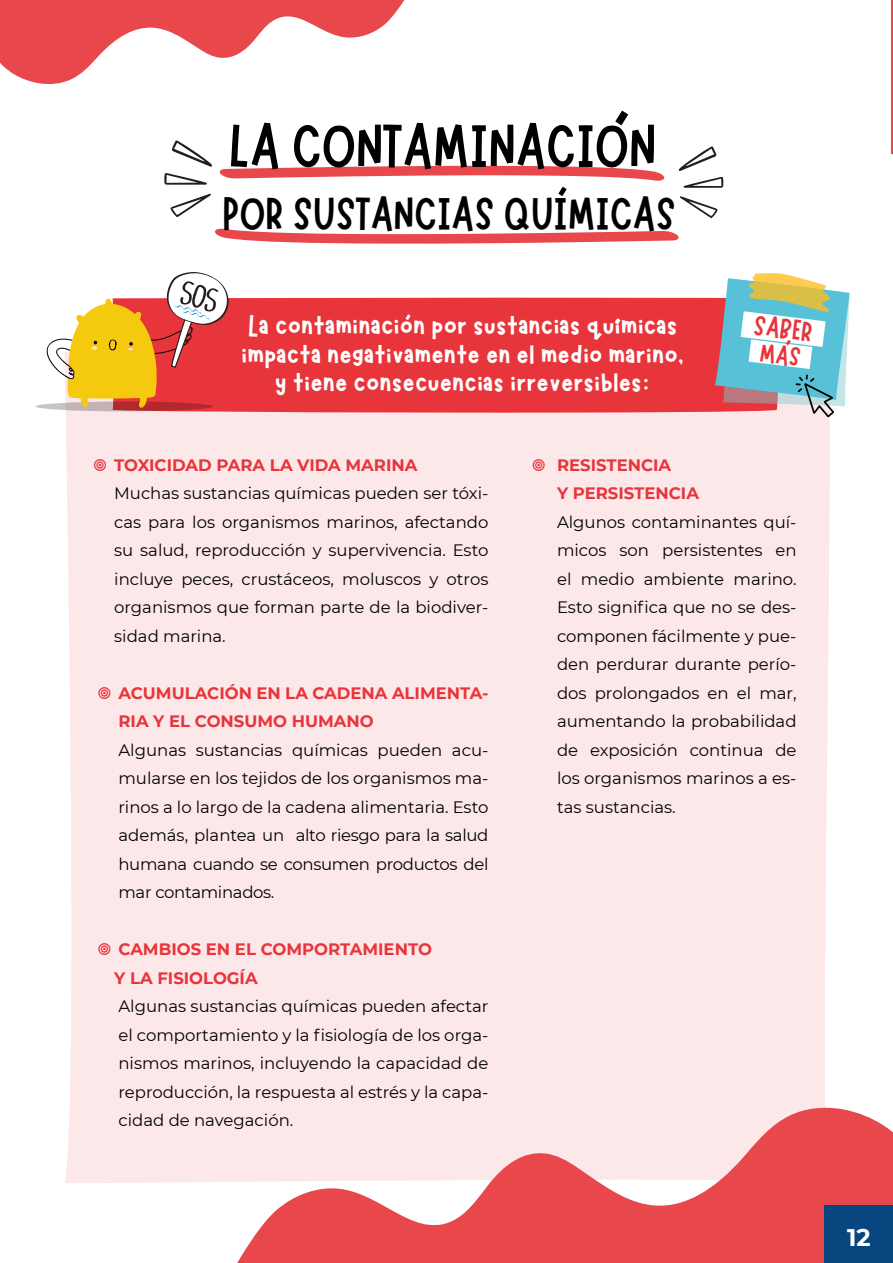
<style>
.page{position:relative;width:893px;height:1263px;background:#fff}
.page>*{position:absolute;margin:0;border:0;box-sizing:border-box;transform-origin:0 0}
.t1{font:61.5px "Marykate";color:#000}
.t2{font:46.5px "Marykate";color:#000}
.t3{font:31.5px/28.5px "Marykate";color:#fff;text-align:center}
.t4{font:28.5px "Marykate";color:#e7353b}
.t5{font:700 24px "Montserrat";color:#fff}
.t6{font:16.5px/28.5px "Montserrat";color:#000;text-align:justify}
.t7{font:700 16.5px/28.5px "Montserrat";color:#e7353b}
</style>
<div class="page">
<div style="left:65px;top:410px;width:765px;height:773px;background:#fce8e9"></div>
<svg style="left:0;top:0;width:405px;height:84px"></svg>
<div style="left:113px;top:297px;width:602px;height:117px;background:#e7353b"></div>
<svg style="left:35px;top:401px;width:178px;height:10px"></svg>
<svg style="left:46px;top:272px;width:184px;height:136px"></svg>
<svg style="left:405px;top:314px;width:6px;height:6px"></svg>
<svg style="left:615px;top:318px;width:5px;height:6px"></svg>
<svg style="left:230px;top:1106px;width:663px;height:157px;background:#f19699"></svg>
<svg style="left:679px;top:146px;width:44px;height:72px"></svg>
<svg style="left:164px;top:140px;width:48px;height:77px"></svg>
<svg style="left:219px;top:166px;width:445px;height:15px"></svg>
<svg style="left:215px;top:228px;width:464px;height:16px"></svg>
<svg style="left:615px;top:111px;width:13px;height:14px"></svg>
<svg style="left:558px;top:187px;width:9px;height:9px"></svg>
<svg style="left:892px;top:0;width:1px;height:155px"></svg>
<div style="left:825px;top:1205px;width:68px;height:58px;background:#084680"></div>
<svg style="left:94px;top:459px;width:12px;height:12px"></svg>
<svg style="left:99px;top:687px;width:12px;height:12px"></svg>
<svg style="left:99px;top:943px;width:12px;height:12px"></svg>
<svg style="left:533px;top:459px;width:12px;height:12px"></svg>
<svg style="left:715px;top:273px;width:135px;height:144px"></svg>
<h1 class="t1" style="left:228px;top:123px;width:429px">LA CONTAMINACION</h1>
<h2 class="t2" style="left:222px;top:196px;width:455px">POR SUSTANCIAS QUIMICAS</h2>
<h3 class="t3" style="left:241px;top:313px;width:444px">La contaminacion por sustancias quimicas impacta negativamente en el medio marino, y tiene consecuencias irreversibles:</h3>
<h3 class="t4" style="left:755px;top:314px;width:61px;rotate:7deg">SABER</h3>
<p class="t7" style="left:114px;top:450px;width:305px">TOXICIDAD PARA LA VIDA MARINA</p>
<p class="t6" style="left:114px;top:479px;width:376px">Muchas sustancias químicas pueden ser tóxi&shy;cas para los organismos marinos, afectando su salud, reproducción y supervivencia. Esto incluye peces, crustáceos, moluscos y otros organismos que forman parte de la biodiver&shy;sidad marina.</p>
<p class="t7" style="left:118px;top:678px;width:371px">ACUMULACIÓN EN LA CADENA ALIMENTA-<br>RIA Y EL CONSUMO HUMANO</p>
<p class="t6" style="left:118px;top:735px;width:371px">Algunas sustancias químicas pueden acu&shy;mularse en los tejidos de los organismos ma&shy;rinos a lo largo de la cadena alimentaria. Esto además, plantea un alto riesgo para la salud humana cuando se consumen productos del mar contaminados.</p>
<p class="t7" style="left:114px;top:934px;width:319px">CAMBIOS EN EL COMPORTAMIENTO<br>Y LA FISIOLOGÍA</p>
<p class="t6" style="left:118px;top:992px;width:371px">Algunas sustancias químicas pueden afectar el comportamiento y la fisiología de los orga&shy;nismos marinos, incluyendo la capacidad de reproducción, la respuesta al estrés y la capa&shy;cidad de navegación.</p>
<p class="t7" style="left:557px;top:450px;width:143px">RESISTENCIA<br>Y PERSISTENCIA</p>
<p class="t6" style="left:557px;top:507px;width:241px">Algunos contaminantes quí&shy;micos son persistentes en el medio ambiente marino.<br>Esto significa que no se des&shy;componen fácilmente y pue&shy;den perdurar durante perío&shy;dos prolongados en el mar, aumentando la probabilidad de exposición continua de los organismos marinos a es&shy;tas sustancias.</p>
<h3 class="t5" style="left:847px;top:1220px;width:25px">12</h3>
</div>
